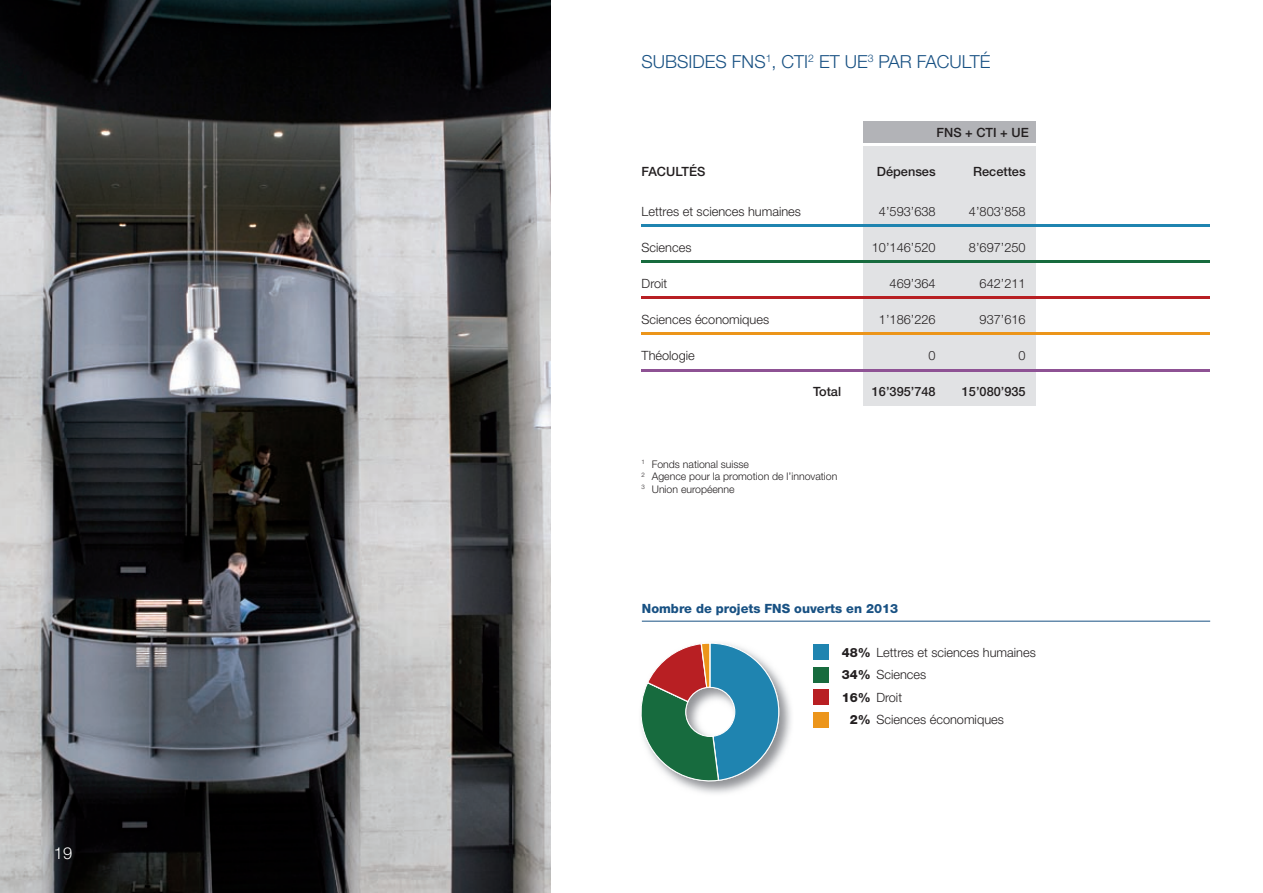
<style>
.page{position:relative;width:1263px;height:893px;background:#fff}
.page>*{position:absolute;margin:0;border:0;box-sizing:border-box;transform-origin:0 0}
.t1{font:300 18px "Helvetica Neue";color:#185183}
.t2{font:300 16.5px "Helvetica Neue";color:#fff}
.t3{font:300 12.75px "Helvetica Neue";color:#231f20}
.t4{font:500 12.75px "Helvetica Neue";color:#231f20}
.t5{font:800 12.75px "Helvetica Neue";color:#185183}
.t6{font:300 10.5px/12.6px "Helvetica Neue";color:#231f20}
.s1{font-weight:800}
</style>
<div class="page">
<div style="left:863px;top:121px;width:173px;height:285px;background:#e1e2e4"></div>
<div style="left:863px;top:121px;width:173px;height:23px;background:#b2b3b7"></div>
<hr style="left:733px;top:143px;width:475px;height:3px;background:#fff">
<hr style="left:642px;top:224px;width:568px;height:2px;background:#1f84b0">
<hr style="left:642px;top:260px;width:568px;height:3px;background:#176b3e">
<hr style="left:642px;top:296px;width:568px;height:3px;background:#b81f23">
<hr style="left:642px;top:332px;width:568px;height:3px;background:#ec951a">
<hr style="left:642px;top:368px;width:568px;height:3px;background:#8e5294">
<hr style="left:642px;top:621px;width:568px;height:1px;background:#185183">
<div style="left:814px;top:712px;width:15px;height:15px;background:#ec951a"></div>
<div style="left:814px;top:645px;width:15px;height:15px;background:#1f84b0"></div>
<div style="left:814px;top:667px;width:15px;height:16px;background:#176b3e"></div>
<div style="left:814px;top:689px;width:15px;height:16px;background:#b81f23"></div>
<img style="left:678px;top:678px;width:113px;height:116px">
<svg style="left:641px;top:643px;width:138px;height:140px"></svg>
<img style="left:0;top:0;width:551px;height:893px">
<p class="t2" style="left:54px;top:843px;width:20px">19</p>
<h1 class="t1" style="left:642px;top:51px;width:350px">SUBSIDES FNS<sup>1</sup>, CTI<sup>2</sup> ET UE<sup>3</sup> PAR FACULTÉ</h1>
<p class="t4" style="left:937px;top:124px;width:94px">FNS + CTI + UE</p>
<p class="t4" style="left:642px;top:164px;width:65px">FACULTÉS</p>
<p class="t4" style="left:877px;top:164px;width:60px">Dépenses</p>
<p class="t4" style="left:973px;top:164px;width:54px">Recettes</p>
<p class="t3" style="left:642px;top:204px;width:161px">Lettres et sciences humaines</p>
<p class="t3" style="left:879px;top:204px;width:58px">4’593’638</p>
<p class="t3" style="left:969px;top:204px;width:58px">4’803’858</p>
<p class="t3" style="left:642px;top:240px;width:51px">Sciences</p>
<p class="t3" style="left:872px;top:240px;width:65px">10’146’520</p>
<p class="t3" style="left:969px;top:240px;width:58px">8’697’250</p>
<p class="t3" style="left:642px;top:276px;width:27px">Droit</p>
<p class="t3" style="left:889px;top:276px;width:48px">469’364</p>
<p class="t3" style="left:979px;top:276px;width:48px">642’211</p>
<p class="t3" style="left:642px;top:312px;width:129px">Sciences économiques</p>
<p class="t3" style="left:879px;top:312px;width:58px">1’186’226</p>
<p class="t3" style="left:979px;top:312px;width:48px">937’616</p>
<p class="t3" style="left:642px;top:348px;width:55px">Théologie</p>
<p class="t3" style="left:928px;top:348px;width:9px">0</p>
<p class="t3" style="left:1018px;top:348px;width:9px">0</p>
<p class="t4" style="left:813px;top:384px;width:30px">Total</p>
<p class="t4" style="left:872px;top:384px;width:65px">16’395’748</p>
<p class="t4" style="left:962px;top:384px;width:65px">15’080’935</p>
<p class="t6" style="left:642px;top:457px;width:197px"><sup>1</sup> Fonds national suisse<br><sup>2</sup> Agence pour la promotion de l’innovation<br><sup>3</sup> Union européenne</p>
<p class="t5" style="left:642px;top:601px;width:258px">Nombre de projets FNS ouverts en 2013</p>
<p class="t3" style="left:842px;top:644px;width:195px"><span class="s1">48%</span> Lettres et sciences humaines</p>
<p class="t3" style="left:842px;top:667px;width:86px"><span class="s1">34%</span> Sciences</p>
<p class="t3" style="left:842px;top:689px;width:62px"><span class="s1">16%</span> Droit</p>
<p class="t3" style="left:850px;top:712px;width:156px"><span class="s1">2%</span> Sciences économiques</p>
</div>
